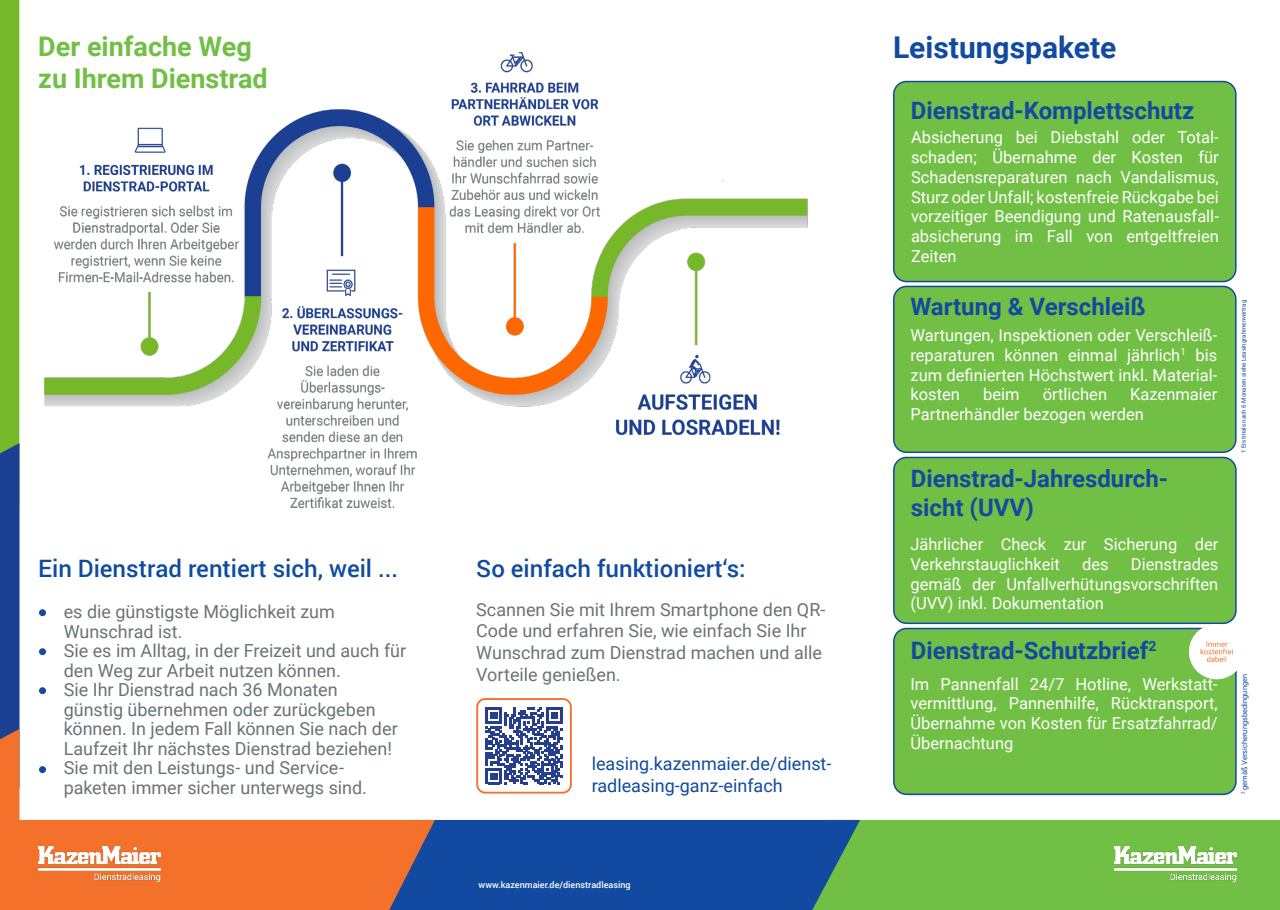
<style>
.page{position:relative;width:1280px;height:910px;background:#fff}
.page>*{position:absolute;margin:0;border:0;box-sizing:border-box;transform-origin:0 0}
.t1{font:700 30px "Roboto";color:#114aa0}
.t2{font:700 27px/32.4px "Roboto";color:#71bf45}
.t3{font:700 24px/28.8px "Roboto";color:#114aa0}
.t4{font:500 24px "Roboto";color:#0f4c9c}
.t5{font:500 24px "Roboto";color:#114aa0}
.t6{font:18px/19.5px "Roboto";color:#697379}
.t7{font:18px/21.6px "Roboto";color:#114aa0}
.t8{font:16.5px/19.8px "Roboto";color:#fff;text-align:justify}
.t9{font:500 9px "Roboto";color:#fff}
.t10{font:7.5px "Roboto";color:#114aa0}
.t11{font:6.15px "Roboto";color:#114aa0}
</style>
<div class="page">
<img style="left:44px;top:52px;width:764px;height:457px">
<div style="left:0;top:0;width:21px;height:511px;background:#77b82a"></div>
<div style="left:0;top:448px;width:21px;height:345px;background:#1b3f92"></div>
<div style="left:0;top:734px;width:21px;height:176px;background:#f3712a"></div>
<svg style="left:19px;top:819px;width:1261px;height:91px;background:#757e60"></svg>
<img style="left:1115px;top:842px;width:121px;height:40px">
<img style="left:38px;top:842px;width:122px;height:40px">
<div style="left:894px;top:457px;width:342px;height:166px;background:#71bf44;border-radius:13px"></div>
<div style="left:893px;top:457px;width:344px;height:167px;border:2px solid #114aa0;border-radius:13px"></div>
<div style="left:894px;top:82px;width:342px;height:200px;background:#71bf44;border-radius:13px"></div>
<div style="left:893px;top:81px;width:343px;height:201px;border:2px solid #114aa0;border-radius:13px"></div>
<div style="left:894px;top:286px;width:342px;height:166px;background:#71bf44;border-radius:13px"></div>
<div style="left:893px;top:286px;width:343px;height:167px;border:2px solid #114aa0;border-radius:13px"></div>
<div style="left:894px;top:628px;width:342px;height:166px;background:#71bf44;border-radius:13px"></div>
<div style="left:893px;top:628px;width:344px;height:167px;border:2px solid #114aa0;border-radius:13px"></div>
<svg style="left:1183px;top:618px;width:54px;height:62px"></svg>
<svg style="left:486px;top:707px;width:76px;height:77px"></svg>
<div style="left:476px;top:698px;width:96px;height:96px;border:2px solid #f3712a;border-radius:8px"></div>
<div style="left:39px;top:648px;width:7px;height:7px;background:#114aa0;border-radius:50%"></div>
<div style="left:39px;top:766px;width:7px;height:7px;background:#114aa0;border-radius:50%"></div>
<div style="left:39px;top:687px;width:7px;height:7px;background:#114aa0;border-radius:50%"></div>
<div style="left:39px;top:609px;width:7px;height:7px;background:#114aa0;border-radius:50%"></div>
<p class="t2" style="left:38px;top:29px;width:231px">Der einfache Weg zu Ihrem Dienstrad</p>
<p class="t4" style="left:38px;top:552px;width:361px">Ein Dienstrad rentiert sich, weil ...</p>
<p class="t6" style="left:64px;top:601px;width:273px">es die günstigste Möglichkeit zum<br>Wunschrad ist.</p>
<p class="t6" style="left:64px;top:640px;width:344px">Sie es im Alltag, in der Freizeit und auch für den Weg zur Arbeit nutzen können.</p>
<p class="t6" style="left:64px;top:679px;width:335px">Sie Ihr Dienstrad nach 36 Monaten günstig übernehmen oder zurückgeben können. In jedem Fall können Sie nach der Laufzeit Ihr nächstes Dienstrad beziehen!</p>
<p class="t6" style="left:64px;top:757px;width:305px">Sie mit den Leistungs- und Service&shy;paketen immer sicher unterwegs sind.</p>
<p class="t5" style="left:476px;top:552px;width:271px">So einfach funktioniert‘s:</p>
<p class="t6" style="left:476px;top:598px;width:351px;line-height:21.6px">Scannen Sie mit Ihrem Smartphone den QR-Code und erfahren Sie, wie einfach Sie Ihr Wunschrad zum Dienstrad machen und alle Vorteile genießen.</p>
<p class="t7" style="left:592px;top:752px;width:241px">leasing.kazenmaier.de/dienst&shy;radleasing-ganz-einfach</p>
<p class="t9" style="left:479px;top:878px;width:153px">www.kazenmaier.de/dienstradleasing</p>
<p class="t1" style="left:893px;top:26px;width:225px">Leistungspakete</p>
<p class="t3" style="left:911px;top:95px;width:285px">Dienstrad-Komplettschutz</p>
<p class="t8" style="left:911px;top:127px;width:309px">Absicherung bei Diebstahl oder Total&shy;schaden; Übernahme der Kosten für Schadensreparaturen nach Vandalismus, Sturz oder Unfall; kostenfreie Rückgabe bei vorzeitiger Beendigung und Ratenausfall&shy;absicherung im Fall von entgeltfreien Zeiten</p>
<p class="t3" style="left:910px;top:291px;width:237px">Wartung &amp; Verschleiß</p>
<p class="t8" style="left:910px;top:325px;width:308px">Wartungen, Inspektionen oder Verschleiß&shy;reparaturen können einmal jährlich<sup>1</sup> bis zum definierten Höchstwert inkl. Material&shy;kosten</p>
<p class="t8" style="left:983px;top:384px;width:38px">beim</p>
<p class="t8" style="left:1043px;top:384px;width:66px">örtlichen</p>
<p class="t8" style="left:910px;top:384px;width:308px;text-indent:220px">Kazenmaier<br>Partnerhändler bezogen werden</p>
<p class="t3" style="left:911px;top:464px;width:259px">Dienstrad-Jahresdurch&shy;sicht (UVV)</p>
<p class="t8" style="left:910px;top:534px;width:309px">Jährlicher Check zur Sicherung der<br>Verkehrstauglichkeit</p>
<p class="t8" style="left:910px;top:553px;width:309px;text-indent:220px">Dienstrades gemäß der Unfallverhütungsvorschriften (UVV) inkl. Dokumentation</p>
<p class="t8" style="left:1082px;top:553px;width:28px">des</p>
<p class="t3" style="left:911px;top:635px;width:247px">Dienstrad-Schutzbrief<sup>2</sup></p>
<p class="t8" style="left:910px;top:673px;width:309px">Im Pannenfall 24/7 Hotline, Werkstatt&shy;vermittlung, Pannenhilfe, Rücktransport, Übernahme von Kosten für Ersatzfahrrad/ Übernachtung</p>
<p class="t11" style="left:1239px;top:453px;width:155px;rotate:-90deg">1 Erstmals nach 6 Monaten siehe Leasingrahmenvertrag</p>
<p class="t10" style="left:1239px;top:794px;width:121px;rotate:-90deg"><sup>2</sup> gemäß Versicherungsbedingungen</p>
</div>
